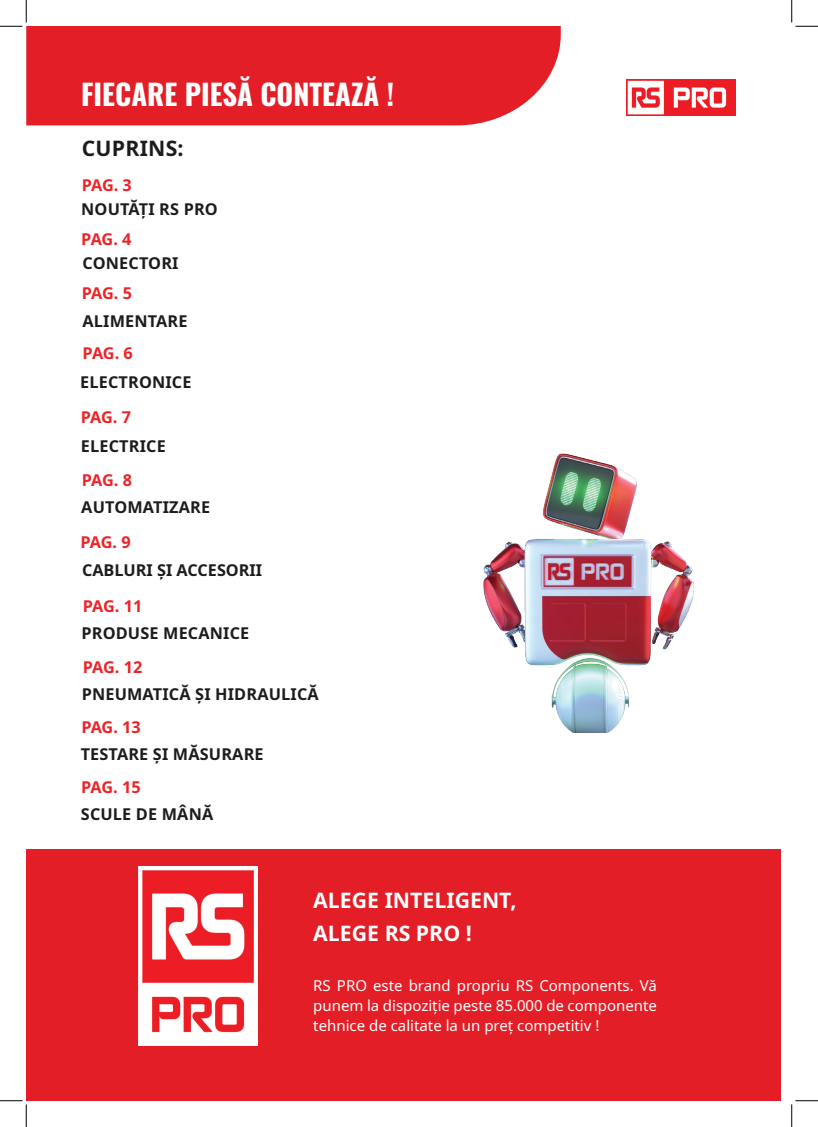
<style>
.page{position:relative;width:818px;height:1127px;background:#fff}
.page>*{position:absolute;margin:0;border:0;box-sizing:border-box;transform-origin:0 0}
.t1{font:28.75px "Oswald";color:#fff}
.t2{font:700 21.25px "Noto Sans";color:#fff}
.t3{font:700 21.25px "Noto Sans";letter-spacing:.01em;color:#1c1c1b}
.t4{font:700 16.25px "Noto Sans";letter-spacing:.01em;color:#1c1c1b}
.t5{font:700 16.25px "Noto Sans";letter-spacing:-.02em;color:#ee2227}
.t6{font:15px/20px "Noto Sans";color:#fff;text-align:justify}
</style>
<div class="page">
<img style="left:483px;top:453px;width:211px;height:279px">
<div style="left:26px;top:26px;width:535px;height:99px;background:#e31e26"></div>
<img style="left:627px;top:80px;width:109px;height:36px">
<div style="left:26px;top:848px;width:755px;height:252px;background:#e31e26"></div>
<img style="left:138px;top:866px;width:119px;height:179px">
<svg style="left:0;top:0;width:27px;height:27px"></svg>
<svg style="left:0;top:1100px;width:27px;height:26px"></svg>
<svg style="left:791px;top:0;width:27px;height:27px"></svg>
<svg style="left:791px;top:1100px;width:27px;height:26px"></svg>
<p class="t1" style="left:81px;top:68px;width:314px">FIECARE PIESĂ CONTEAZĂ !</p>
<p class="t3" style="left:82px;top:133px;width:103px">CUPRINS:</p>
<p class="t5" style="left:82px;top:174px;width:52px">PAG. 3</p>
<p class="t4" style="left:81px;top:197px;width:138px">NOUTĂȚI RS PRO</p>
<p class="t5" style="left:81px;top:228px;width:52px">PAG. 4</p>
<p class="t4" style="left:83px;top:252px;width:97px">CONECTORI</p>
<p class="t5" style="left:82px;top:281px;width:52px">PAG. 5</p>
<p class="t4" style="left:82px;top:309px;width:107px">ALIMENTARE</p>
<p class="t5" style="left:83px;top:341px;width:52px">PAG. 6</p>
<p class="t4" style="left:80px;top:371px;width:113px">ELECTRONICE</p>
<p class="t5" style="left:81px;top:405px;width:52px">PAG. 7</p>
<p class="t4" style="left:81px;top:434px;width:86px">ELECTRICE</p>
<p class="t5" style="left:82px;top:468px;width:52px">PAG. 8</p>
<p class="t4" style="left:81px;top:495px;width:130px">AUTOMATIZARE</p>
<p class="t5" style="left:81px;top:530px;width:52px">PAG. 9</p>
<p class="t4" style="left:82px;top:559px;width:182px">CABLURI ȘI ACCESORII</p>
<p class="t5" style="left:83px;top:594px;width:61px">PAG. 11</p>
<p class="t4" style="left:81px;top:621px;width:169px">PRODUSE MECANICE</p>
<p class="t5" style="left:83px;top:655px;width:61px">PAG. 12</p>
<p class="t4" style="left:82px;top:682px;width:239px">PNEUMATICĂ ȘI HIDRAULICĂ</p>
<p class="t5" style="left:81px;top:715px;width:61px">PAG. 13</p>
<p class="t4" style="left:81px;top:742px;width:184px">TESTARE ȘI MĂSURARE</p>
<p class="t5" style="left:81px;top:775px;width:61px">PAG. 15</p>
<p class="t4" style="left:81px;top:802px;width:134px">SCULE DE MÂNĂ</p>
<p class="t2" style="left:313px;top:885px;width:205px">ALEGE INTELIGENT,</p>
<p class="t2" style="left:313px;top:917px;width:160px">ALEGE RS PRO !</p>
<p class="t6" style="left:313px;top:975px;width:345px">RS PRO este brand propriu RS Components. Vă punem la dispoziție peste 85.000 de componente tehnice de calitate la un preț competitiv !</p>
</div>
